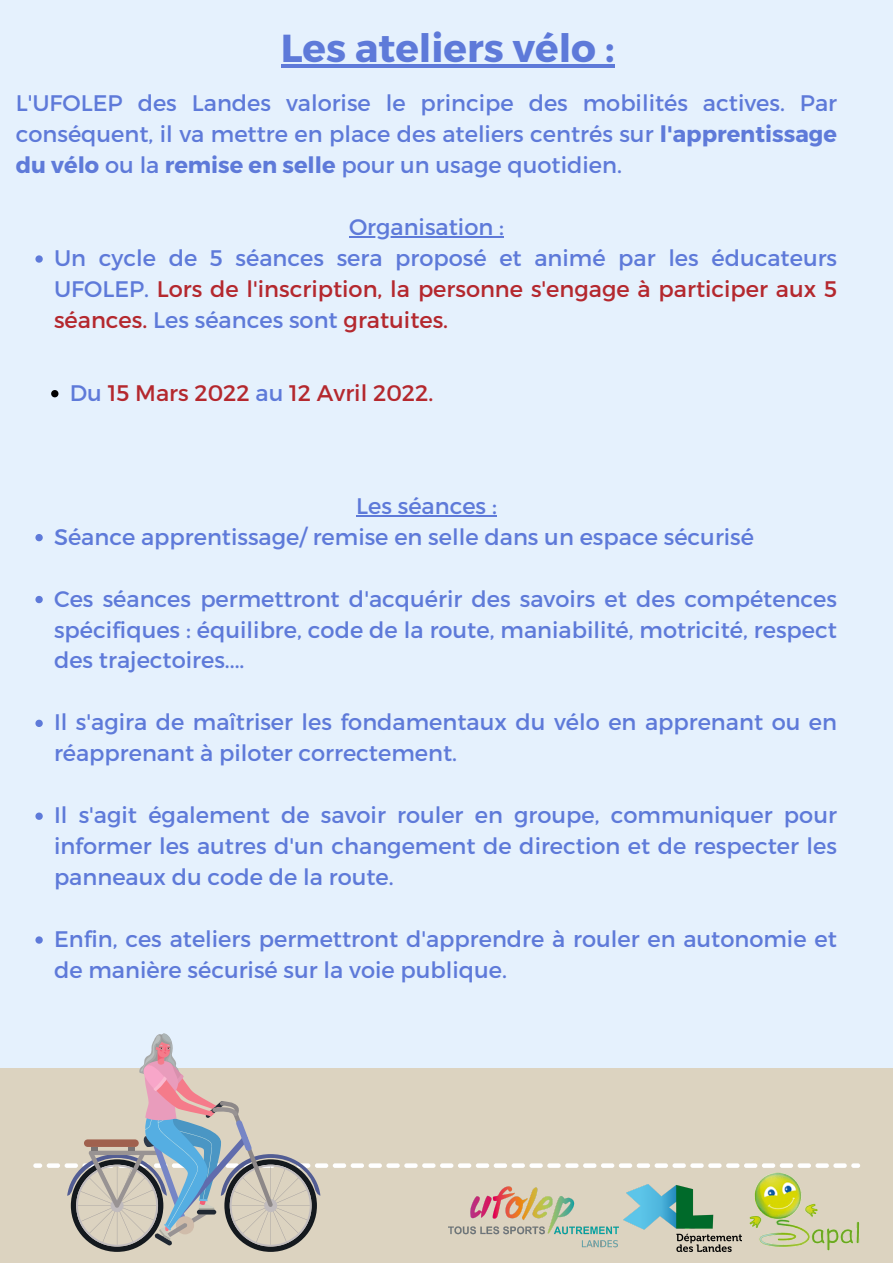
<style>
.page{position:relative;width:893px;height:1263px;background:#e5f1fd}
.page>*{position:absolute;margin:0;border:0;box-sizing:border-box;transform-origin:0 0}
.t1{font:700 39px "Montserrat";color:#5e7ad9}
.t2{font:22.5px/31px "Montserrat";color:#5e7ad9;text-align:justify}
.t3{font:22.5px "Montserrat";color:#b4282e}
.s1{font-weight:700}
.s2{color:#b4282e}
.s3{color:#5e7ad9}
</style>
<div class="page">
<div style="left:0;top:1068px;width:893px;height:195px;background:#dcd3c0"></div>
<div style="left:33px;top:1163px;width:9px;height:5px;background:#fff;border-radius:2px"></div>
<img style="left:846px;top:1163px;width:14px;height:81px">
<svg style="left:35px;top:255px;width:8px;height:8px"></svg>
<svg style="left:51px;top:390px;width:7px;height:7px"></svg>
<svg style="left:35px;top:534px;width:8px;height:7px"></svg>
<svg style="left:35px;top:596px;width:8px;height:7px"></svg>
<svg style="left:35px;top:720px;width:8px;height:7px"></svg>
<svg style="left:35px;top:812px;width:8px;height:8px"></svg>
<svg style="left:35px;top:936px;width:8px;height:8px"></svg>
<hr style="left:349px;top:236px;width:155px;height:2px;background:#5e7ad9">
<hr style="left:356px;top:515px;width:141px;height:1px;background:#5e7ad9">
<svg style="left:47px;top:1033px;width:799px;height:219px"></svg>
<hr style="left:281px;top:64px;width:333px;height:3px;background:#5e7ad9">
<p class="t1" style="left:281px;top:22px;width:335px">Les ateliers vélo :</p>
<p class="t2" style="left:16px;top:87px;width:823px">L'UFOLEP des Landes valorise le principe des mobilités actives. Par conséquent, il va mettre en place des ateliers centrés sur <span class="s1">l'apprentissage du vélo</span> ou la <span class="s1">remise en selle</span> pour un usage quotidien.</p>
<p class="t2" style="left:349px;top:210px;width:156px">Organisation :</p>
<p class="t2" style="left:54px;top:241px;width:784px">Un cycle de 5 séances sera proposé et animé par les éducateurs UFOLEP. <span class="s2">Lors de l'inscription, la personne s'engage à participer aux 5 séances.</span> Les séances sont <span class="s2">gratuites.</span></p>
<p class="t3" style="left:70px;top:378px;width:365px"><span class="s3">Du</span> 15 Mars 2022 <span class="s3">au</span> 12 Avril 2022.</p>
<p class="t2" style="left:356px;top:489px;width:142px">Les séances :</p>
<p class="t2" style="left:54px;top:520px;width:701px">Séance apprentissage/ remise en selle dans un espace sécurisé</p>
<p class="t2" style="left:54px;top:582px;width:784px">Ces séances permettront d'acquérir des savoirs et des compétences spécifiques : équilibre, code de la route, maniabilité, motricité, respect des trajectoires....</p>
<p class="t2" style="left:54px;top:706px;width:784px">Il s'agira de maîtriser les fondamentaux du vélo en apprenant ou en réapprenant à piloter correctement.</p>
<p class="t2" style="left:54px;top:799px;width:784px">Il s'agit également de savoir rouler en groupe, communiquer pour informer les autres d'un changement de direction et de respecter les panneaux du code de la route.</p>
<p class="t2" style="left:54px;top:922px;width:784px">Enfin, ces ateliers permettront d'apprendre à rouler en autonomie et de manière sécurisé sur la voie publique.</p>
</div>
